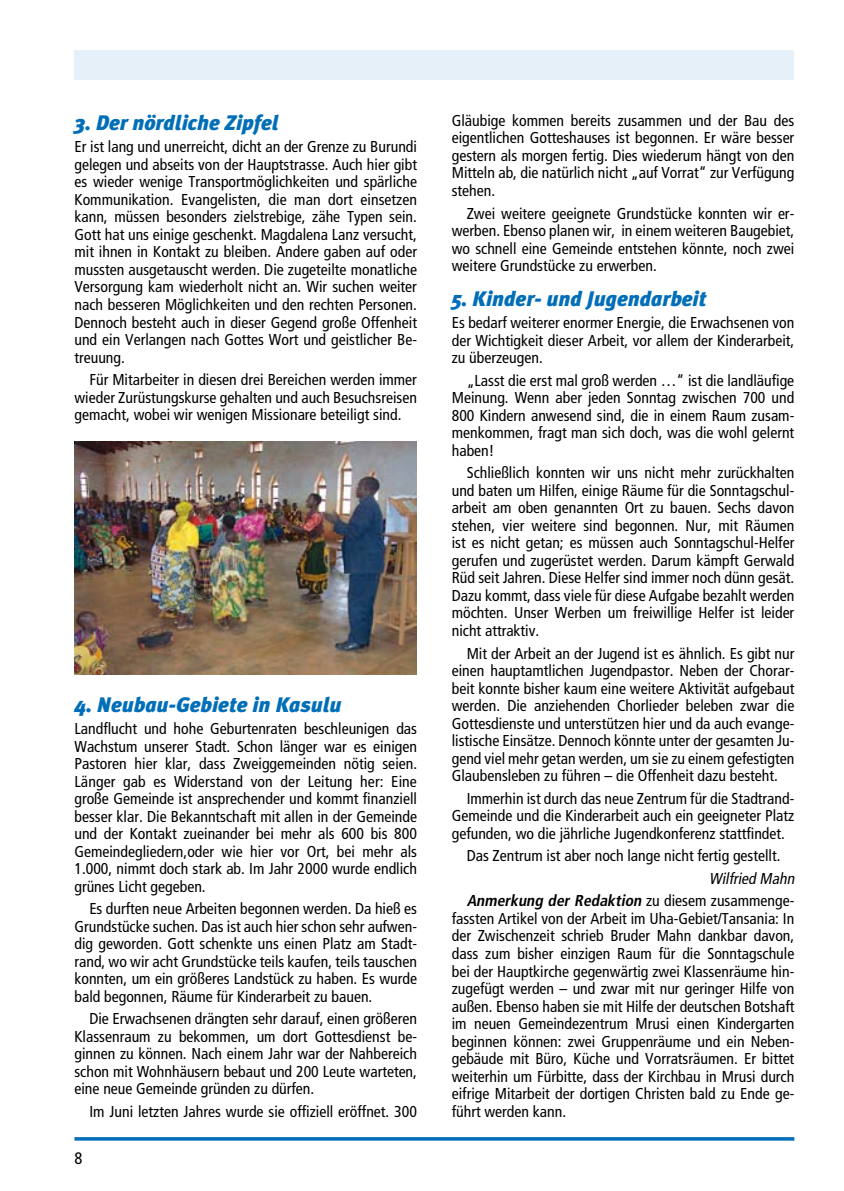
<style>
.page{position:relative;width:844px;height:1191px;background:#fff}
.page>*{position:absolute;margin:0;border:0;box-sizing:border-box;transform-origin:0 0}
.t1{font:italic 900 21px "Meta Pl";color:#006eb8}
.t2{font:condensed 15.75px/17.5px "Frutiger Cd";color:#000;text-align:justify}
.t3{font:italic 700 condensed 15.75px "Frutiger Cd Bo";color:#000}
.t4{font:italic condensed 15.75px "Frutiger Cd";color:#000}
.s1{font-family:"Frutiger Cd";font-weight:400;font-style:normal}
</style>
<div class="page">
<div style="left:74px;top:50px;width:720px;height:29px;background:#e6f0f8"></div>
<hr style="left:74px;top:1137px;width:720px;height:3px;background:#006eb8">
<img style="left:74px;top:441px;width:342px;height:233px">
<h1 class="t1" style="left:74px;top:111px;width:206px">3. Der nördliche Zipfel</h1>
<p class="t2" style="left:74px;top:139px;width:344px">Er ist lang und unerreicht, dicht an der Grenze zu Burundi gelegen und abseits von der Hauptstrasse. Auch hier gibt es wieder wenige Transportmöglichkeiten und spärliche Kommunikation. Evangelisten, die man dort einsetzen kann, müssen besonders zielstrebige, zähe Typen sein.<br>Gott hat uns einige geschenkt. Magdalena Lanz versucht, mit ihnen in Kontakt zu bleiben. Andere gaben auf oder mussten ausgetauscht werden. Die zugeteilte monatliche Versorgung kam wiederholt nicht an. Wir suchen weiter nach besseren Möglichkeiten und den rechten Personen.<br>Dennoch besteht auch in dieser Gegend große Offenheit und ein Verlangen nach Gottes Wort und geistlicher Be&shy;treuung.</p>
<p class="t2" style="left:74px;top:371px;width:344px;text-indent:15px">Für Mitarbeiter in diesen drei Bereichen werden immer wieder Zurüstungskurse gehalten und auch Besuchsreisen gemacht, wobei wir wenigen Missionare beteiligt sind.</p>
<h1 class="t1" style="left:74px;top:692px;width:268px">4. Neubau-Gebiete in Kasulu</h1>
<p class="t2" style="left:74px;top:720px;width:344px">Landflucht und hohe Geburtenraten beschleunigen das Wachstum unserer Stadt. Schon länger war es einigen Pastoren hier klar, dass Zweiggemeinden nötig seien.<br>Länger gab es Widerstand von der Leitung her: Eine große Gemeinde ist ansprechender und kommt finanziell besser klar. Die Bekanntschaft mit allen in der Gemeinde und der Kontakt zueinander bei mehr als 600 bis 800<br>Gemeindegliedern,oder wie hier vor Ort, bei mehr als 1.000, nimmt doch stark ab. Im Jahr 2000 wurde endlich grünes Licht gegeben.</p>
<p class="t2" style="left:74px;top:900px;width:344px;text-indent:15px">Es durften neue Arbeiten begonnen werden. Da hieß es Grundstücke suchen. Das ist auch hier schon sehr aufwen&shy;dig geworden. Gott schenkte uns einen Platz am Stadt&shy;rand, wo wir acht Grundstücke teils kaufen, teils tauschen konnten, um ein größeres Landstück zu haben. Es wurde bald begonnen, Räume für Kinderarbeit zu bauen.</p>
<p class="t2" style="left:74px;top:1010px;width:344px;text-indent:15px">Die Erwachsenen drängten sehr darauf, einen größeren Klassenraum zu bekommen, um dort Gottesdienst be&shy;ginnen zu können. Nach einem Jahr war der Nahbereich schon mit Wohnhäusern bebaut und 200 Leute warteten, eine neue Gemeinde gründen zu dürfen.</p>
<p class="t2" style="left:89px;top:1102px;width:329px">Im Juni letzten Jahres wurde sie offiziell eröffnet. 300</p>
<p class="t2" style="left:451px;top:112px;width:344px">Gläubige kommen bereits zusammen und der Bau des eigentlichen Gotteshauses ist begonnen. Er wäre besser gestern als morgen fertig. Dies wiederum hängt von den Mitteln ab, die natürlich nicht „auf Vorrat“ zur Verfügung stehen.</p>
<p class="t2" style="left:451px;top:205px;width:344px;text-indent:15px">Zwei weitere geeignete Grundstücke konnten wir er&shy;werben. Ebenso planen wir, in einem weiteren Baugebiet, wo schnell eine Gemeinde entstehen könnte, noch zwei weitere Grundstücke zu erwerben.</p>
<h1 class="t1" style="left:451px;top:286px;width:256px">5. Kinder- und Jugendarbeit</h1>
<p class="t2" style="left:451px;top:314px;width:344px">Es bedarf weiterer enormer Energie, die Erwachsenen von der Wichtigkeit dieser Arbeit, vor allem der Kinderarbeit, zu überzeugen.</p>
<p class="t2" style="left:451px;top:372px;width:344px;text-indent:15px">„Lasst die erst mal groß werden …“ ist die landläufige Meinung. Wenn aber jeden Sonntag zwischen 700 und 800 Kindern anwesend sind, die in einem Raum zusam&shy;menkommen, fragt man sich doch, was die wohl gelernt haben!</p>
<p class="t2" style="left:451px;top:465px;width:344px;text-indent:15px">Schließlich konnten wir uns nicht mehr zurückhalten und baten um Hilfen, einige Räume für die Sonntagschul&shy;arbeit am oben genannten Ort zu bauen. Sechs davon stehen, vier weitere sind begonnen. Nur, mit Räumen ist es nicht getan; es müssen auch Sonntagschul-Helfer gerufen und zugerüstet werden. Darum kämpft Gerwald Rüd seit Jahren. Diese Helfer sind immer noch dünn gesät.<br>Dazu kommt, dass viele für diese Aufgabe bezahlt werden möchten. Unser Werben um freiwillige Helfer ist leider nicht attraktiv.</p>
<p class="t2" style="left:451px;top:645px;width:344px;text-indent:15px">Mit der Arbeit an der Jugend ist es ähnlich. Es gibt nur einen hauptamtlichen Jugendpastor. Neben der Chorar&shy;beit konnte bisher kaum eine weitere Aktivität aufgebaut werden. Die anziehenden Chorlieder beleben zwar die Gottesdienste und unterstützen hier und da auch evange&shy;listische Einsätze. Dennoch könnte unter der gesamten Ju&shy;gend viel mehr getan werden, um sie zu einem gefestigten Glaubensleben zu führen – die Offenheit dazu besteht.</p>
<p class="t2" style="left:451px;top:790px;width:344px;text-indent:15px">Immerhin ist durch das neue Zentrum für die Stadtrand-Gemeinde und die Kinderarbeit auch ein geeigneter Platz gefunden, wo die jährliche Jugendkonferenz stattfindet.</p>
<p class="t2" style="left:466px;top:847px;width:315px">Das Zentrum ist aber noch lange nicht fertig gestellt.</p>
<p class="t4" style="left:709px;top:870px;width:90px">Wilfried Mahn</p>
<p class="t3" style="left:466px;top:892px;width:329px">Anmerkung der Redaktion <span class="s1">z u d i e s e m z u s a m m e n g e -</span></p>
<p class="t2" style="left:451px;top:910px;width:344px">fassten Artikel von der Arbeit im Uha-Gebiet/Tansania: In der Zwischenzeit schrieb Bruder Mahn dankbar davon, dass zum bisher einzigen Raum für die Sonntagschule bei der Hauptkirche gegenwärtig zwei Klassenräume hin&shy;zugefügt werden – und zwar mit nur geringer Hilfe von außen. Ebenso haben sie mit Hilfe der deutschen Botshaft im neuen Gemeindezentrum Mrusi einen Kindergarten beginnen können: zwei Gruppenräume und ein Neben&shy;gebäude mit Büro, Küche und Vorratsräumen. Er bittet weiterhin um Fürbitte, dass der Kirchbau in Mrusi durch eifrige Mitarbeit der dortigen Christen bald zu Ende ge&shy;führt werden kann.</p>
</div>
